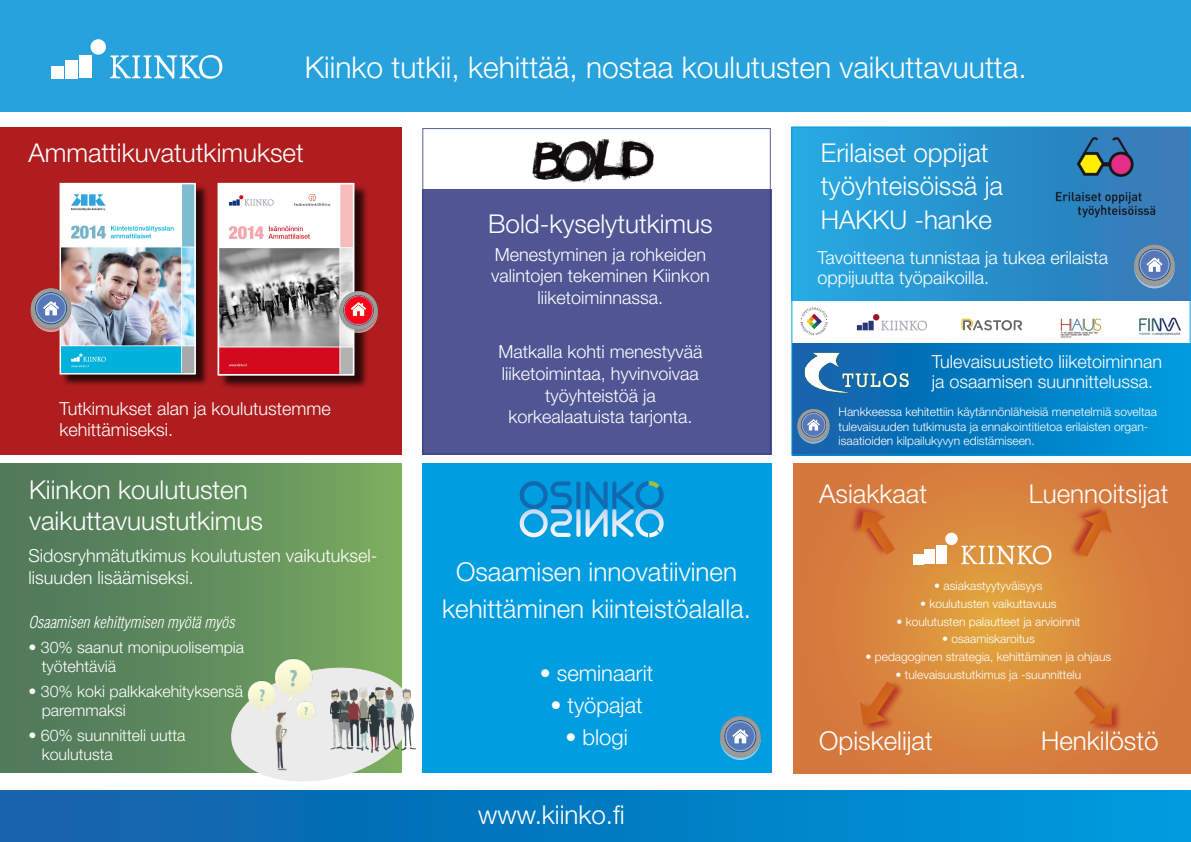
<style>
.page{position:relative;width:1191px;height:842px;background:#fff}
.page>*{position:absolute;margin:0;border:0;box-sizing:border-box;transform-origin:0 0}
.t1{font:300 30px "Helvetica Neue LT Pro";color:#fff}
.t2{font:300 26px/33.7px "Helvetica Neue LT Pro";color:#fff}
.t3{font:300 22px "Helvetica Neue LT Pro";color:#fff}
.t4{font:300 18px/21.6px "Helvetica Neue LT Pro";color:#fff}
.t5{font:300 16px/19.2px "Helvetica Neue LT Pro";color:#fff}
.t6{font:italic 300 condensed 16px "Helvetica";color:#fff}
.t7{font:300 12px/14.4px "Helvetica Neue LT Pro";color:#fff}
</style>
<div class="page">
<div style="left:0;top:0;width:1190px;height:112px;background:#27a2dc"></div>
<div style="left:51px;top:66px;width:12px;height:12px;background:#fff"></div>
<div style="left:65px;top:60px;width:13px;height:18px;background:#fff"></div>
<div style="left:80px;top:55px;width:12px;height:23px;background:#fff"></div>
<div style="left:91px;top:39px;width:15px;height:16px;background:#fff;border-radius:50%"></div>
<svg style="left:110px;top:55px;width:112px;height:24px"></svg>
<div style="left:0;top:791px;width:1191px;height:51px;background:linear-gradient(to right,#115fa7,#009add)"></div>
<div style="left:0;top:128px;width:401px;height:327px;background:#af1d1f"></div>
<div style="left:422px;top:190px;width:349px;height:265px;background:#4f5693"></div>
<div style="left:0;top:463px;width:401px;height:309px;background:linear-gradient(to right,#4c735b,#7aab5f)"></div>
<div style="left:792px;top:128px;width:398px;height:172px;background:linear-gradient(to right,#21a9e2,#3577b4)"></div>
<svg style="left:793px;top:463px;width:397px;height:311px;background:#d8833e"></svg>
<div style="left:422px;top:463px;width:349px;height:309px;background:#009de0"></div>
<div style="left:219px;top:185px;width:149px;height:204px;background:#000;opacity:.75"></div>
<img style="left:220px;top:186px;width:131px;height:187px">
<div style="left:217px;top:183px;width:137px;height:193px;border:2px solid #fff"></div>
<div style="left:61px;top:184px;width:147px;height:203px;background:#000;opacity:.75"></div>
<img style="left:63px;top:186px;width:130px;height:186px">
<div style="left:60px;top:183px;width:136px;height:192px;border:2px solid #fff"></div>
<svg style="left:231px;top:667px;width:171px;height:114px;background:#c9d7c3"></svg>
<img style="left:243px;top:655px;width:80px;height:119px">
<img style="left:330px;top:687px;width:85px;height:65px">
<svg style="left:519px;top:481px;width:145px;height:56px"></svg>
<img style="left:1034px;top:128px;width:145px;height:109px">
<div style="left:792px;top:343px;width:398px;height:112px;background:linear-gradient(to right,#115fa7,#009add)"></div>
<img style="left:800px;top:305px;width:391px;height:38px">
<img style="left:803px;top:350px;width:107px;height:46px">
<div style="left:422px;top:128px;width:349px;height:326px;border:1px solid #303880"></div>
<svg style="left:720px;top:716px;width:40px;height:44px"></svg>
<svg style="left:1134px;top:245px;width:40px;height:43px;background:#7791b4"></svg>
<svg style="left:797px;top:409px;width:32px;height:35px"></svg>
<svg style="left:339px;top:291px;width:39px;height:42px;background:#c96e74"></svg>
<img style="left:532px;top:139px;width:122px;height:44px">
<svg style="left:31px;top:288px;width:40px;height:44px;background:#958ca1"></svg>
<div style="left:849px;top:503px;width:46px;height:54px;background:#af1d1f;opacity:.75"></div>
<svg style="left:855px;top:506px;width:50px;height:60px;background:#d37535"></svg>
<div style="left:859px;top:679px;width:46px;height:54px;background:#d67c3e"></div>
<svg style="left:855px;top:670px;width:50px;height:60px"></svg>
<div style="left:1073px;top:683px;width:49px;height:50px;background:#af1d1f;opacity:.75"></div>
<svg style="left:1063px;top:675px;width:55px;height:56px;background:#d47735"></svg>
<div style="left:1067px;top:503px;width:44px;height:56px;background:#d87f3e"></div>
<svg style="left:1069px;top:506px;width:45px;height:62px"></svg>
<div style="left:913px;top:554px;width:10px;height:10px;background:#fff"></div>
<div style="left:925px;top:549px;width:10px;height:15px;background:#fff"></div>
<div style="left:936px;top:546px;width:10px;height:18px;background:#fff"></div>
<div style="left:945px;top:533px;width:12px;height:12px;background:#fff;border-radius:50%"></div>
<svg style="left:961px;top:545px;width:90px;height:19px"></svg>
<div style="left:791px;top:126px;width:399px;height:329px;border:1px solid #009de0"></div>
<h1 class="t1" style="left:305px;top:49px;width:723px">Kiinko tutkii, kehittää, nostaa koulutusten vaikuttavuutta.</h1>
<h2 class="t2" style="left:28px;top:136px;width:277px">Ammattikuvatutkimukset</h2>
<p class="t4" style="left:60px;top:397px;width:273px">Tutkimukset alan ja koulutustemme kehittämiseksi.</p>
<h2 class="t2" style="left:29px;top:473px;width:235px;line-height:31.2px">Kiinkon koulutusten vaikuttavuustutkimus</h2>
<p class="t4" style="left:28px;top:544px;width:350px">Sidosryhmätutkimus koulutusten vaikutuksel&shy;lisuuden lisäämiseksi.</p>
<p class="t6" style="left:28px;top:612px;width:208px">Osaamisen kehittymisen myötä myös</p>
<p class="t5" style="left:42px;top:637px;width:204px;text-indent:-13px">• 30% saanut monipuolisempia työtehtäviä</p>
<p class="t5" style="left:42px;top:681px;width:203px;text-indent:-13px">• 30% koki palkkakehityksensä paremmaksi</p>
<p class="t5" style="left:42px;top:725px;width:145px;text-indent:-13px">• 60% suunnitteli uutta koulutusta</p>
<h2 class="t2" style="left:488px;top:207px;width:226px">Bold-kyselytutkimus</h2>
<p class="t4" style="left:491px;top:243px;width:220px;text-align:center">Menestyminen ja rohkeiden valintojen tekeminen Kiinkon liiketoiminnassa.</p>
<p class="t4" style="left:498px;top:341px;width:206px;text-align:center">Matkalla kohti menestyvää liiketoimintaa, hyvinvoivaa työyhteistöä ja korkealaatuista tarjonta.</p>
<h2 class="t2" style="left:442px;top:553px;width:310px;line-height:36.9px;text-align:center">Osaamisen innovatiivinen kehittäminen kiinteistöalalla.</h2>
<p class="t3" style="left:540px;top:660px;width:115px">• seminaarit</p>
<p class="t3" style="left:550px;top:692px;width:94px">• työpajat</p>
<p class="t3" style="left:565px;top:724px;width:64px">• blogi</p>
<h2 class="t2" style="left:478px;top:797px;width:148px">www.kiinko.fi</h2>
<h2 class="t2" style="left:821px;top:135px;width:183px">Erilaiset oppijat työyhteisöissä ja<br>HAKKU -hanke</h2>
<p class="t4" style="left:817px;top:247px;width:292px;line-height:20px">Tavoitteena tunnistaa ja tukea erilaista oppijuutta työpaikoilla.</p>
<p class="t4" style="left:932px;top:352px;width:232px;line-height:20px">Tulevaisuustieto liiketoiminnan ja osaamisen suunnittelussa.</p>
<p class="t7" style="left:838px;top:404px;width:320px">Hankkeessa kehitettiin käytännönläheisiä menetelmiä soveltaa tulevaisuuden tutkimusta ja ennakointitietoa erilaisten organ&shy;isaatioiden kilpailukyvyn edistämiseen.</p>
<h2 class="t2" style="left:819px;top:477px;width:109px">Asiakkaat</h2>
<h2 class="t2" style="left:1028px;top:477px;width:141px">Luennoitsijat</h2>
<p class="t7" style="left:934px;top:578px;width:110px">• asiakastyytyväisyys</p>
<p class="t7" style="left:920px;top:596px;width:138px">• koulutusten vaikuttavuus</p>
<p class="t7" style="left:896px;top:614px;width:186px">• koulutusten palautteet ja arvioinnit</p>
<p class="t7" style="left:942px;top:631px;width:94px">• osaamiskaroitus</p>
<p class="t7" style="left:865px;top:649px;width:247px">• pedagoginen strategia, kehittäminen ja ohjaus</p>
<p class="t7" style="left:895px;top:667px;width:187px">• tulevaisuustutkimus ja -suunnittelu</p>
<h2 class="t2" style="left:819px;top:723px;width:115px">Opiskelijat</h2>
<h2 class="t2" style="left:1041px;top:723px;width:119px">Henkilöstö</h2>
</div>
